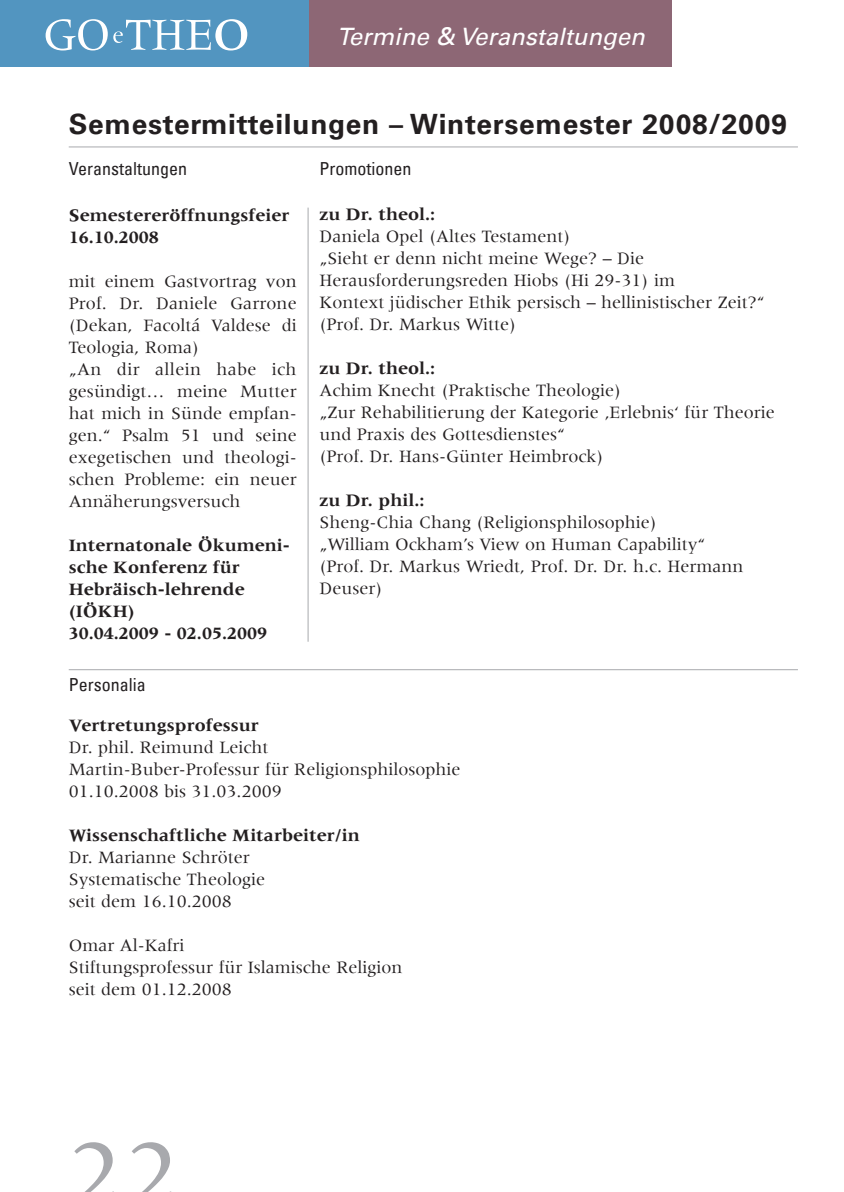
<style>
.page{position:relative;width:844px;height:1192px;background:#fff}
.page>*{position:absolute;margin:0;border:0;box-sizing:border-box;transform-origin:0 0}
.t1{font:100px "Meridien";color:#a8a9ad}
.t2{font:700 28px "Univers LT";letter-spacing:.03em;color:#231f20}
.t3{font:italic 24px "Univers LT";color:#fff}
.t4{font:18px/22px "Meridien";color:#231f20}
.t5{font:700 18px/22px "Meridien";color:#231f20}
.t6{font:condensed 18px "Univers LT";color:#231f20}
</style>
<div class="page">
<div style="left:308px;top:0;width:363px;height:67px;background:#8d6775"></div>
<div style="left:0;top:0;width:308px;height:67px;background:#5295c0"></div>
<svg style="left:46px;top:19px;width:201px;height:31px"></svg>
<hr style="left:69px;top:146px;width:728px;height:1px;background:#a8a9ad">
<hr style="left:69px;top:669px;width:728px;height:1px;background:#a8a9ad">
<hr style="left:307px;top:208px;width:1px;height:434px;background:#a8a9ad">
<h3 class="t3" style="left:336px;top:22px;width:309px">Termine &amp; Veranstaltungen</h3>
<h2 class="t2" style="left:69px;top:108px;width:719px">Semestermitteilungen – Wintersemester 2008/2009</h2>
<p class="t6" style="left:69px;top:158px;width:120px">Veranstaltungen</p>
<p class="t5" style="left:69px;top:204px;width:222px">Semestereröffnungsfeier<br>16.10.2008</p>
<p class="t4" style="left:69px;top:270px;width:229px">mit einem Gastvortrag von<br>Prof. Dr. Daniele Garrone (Dekan, Facoltá Valdese di<br>Teologia, Roma)<br>„An dir allein habe ich gesündigt… meine Mutter hat mich in Sünde empfan&shy;gen.“ Psalm 51 und seine exegetischen und theologi&shy;schen Probleme: ein neuer<br>Annäherungsversuch</p>
<p class="t5" style="left:69px;top:534px;width:222px">Internatonale Ökumeni&shy;sche Konferenz für<br>Hebräisch-lehrende (IÖKH)<br>30.04.2009 - 02.05.2009</p>
<p class="t6" style="left:69px;top:673px;width:78px">Personalia</p>
<p class="t6" style="left:319px;top:157px;width:93px">Promotionen</p>
<p class="t5" style="left:319px;top:203px;width:117px">zu Dr. theol.:</p>
<p class="t4" style="left:319px;top:226px;width:447px">Daniela Opel (Altes Testament)<br>„Sieht er denn nicht meine Wege? – Die Herausforderungsreden Hiobs (Hi 29-31) im<br>Kontext jüdischer Ethik persisch – hellinistischer Zeit?“ (Prof. Dr. Markus Witte)</p>
<p class="t5" style="left:319px;top:357px;width:117px">zu Dr. theol.:</p>
<p class="t4" style="left:319px;top:379px;width:457px">Achim Knecht (Praktische Theologie)<br>„Zur Rehabilitierung der Kategorie ‚Erlebnis‘ für Theorie und Praxis des Gottesdienstes“<br>(Prof. Dr. Hans-Günter Heimbrock)</p>
<p class="t5" style="left:319px;top:489px;width:106px">zu Dr. phil.:</p>
<p class="t4" style="left:319px;top:511px;width:425px">Sheng-Chia Chang (Religionsphilosophie)<br>„William Ockham’s View on Human Capability“ (Prof. Dr. Markus Wriedt, Prof. Dr. Dr. h.c. Hermann Deuser)</p>
<p class="t5" style="left:69px;top:713px;width:192px">Vertretungsprofessur</p>
<p class="t4" style="left:69px;top:736px;width:393px">Dr. phil. Reimund Leicht<br>Martin-Buber-Professur für Religionsphilosophie<br>01.10.2008 bis 31.03.2009</p>
<p class="t5" style="left:69px;top:823px;width:292px">Wissenschaftliche Mitarbeiter/in</p>
<p class="t4" style="left:69px;top:846px;width:198px">Dr. Marianne Schröter<br>Systematische Theologie seit dem 16.10.2008</p>
<p class="t4" style="left:69px;top:934px;width:335px">Omar Al-Kafri<br>Stiftungsprofessur für Islamische Religion seit dem 01.12.2008</p>
<h1 class="t1" style="left:67px;top:1120px;width:114px">22</h1>
</div>
